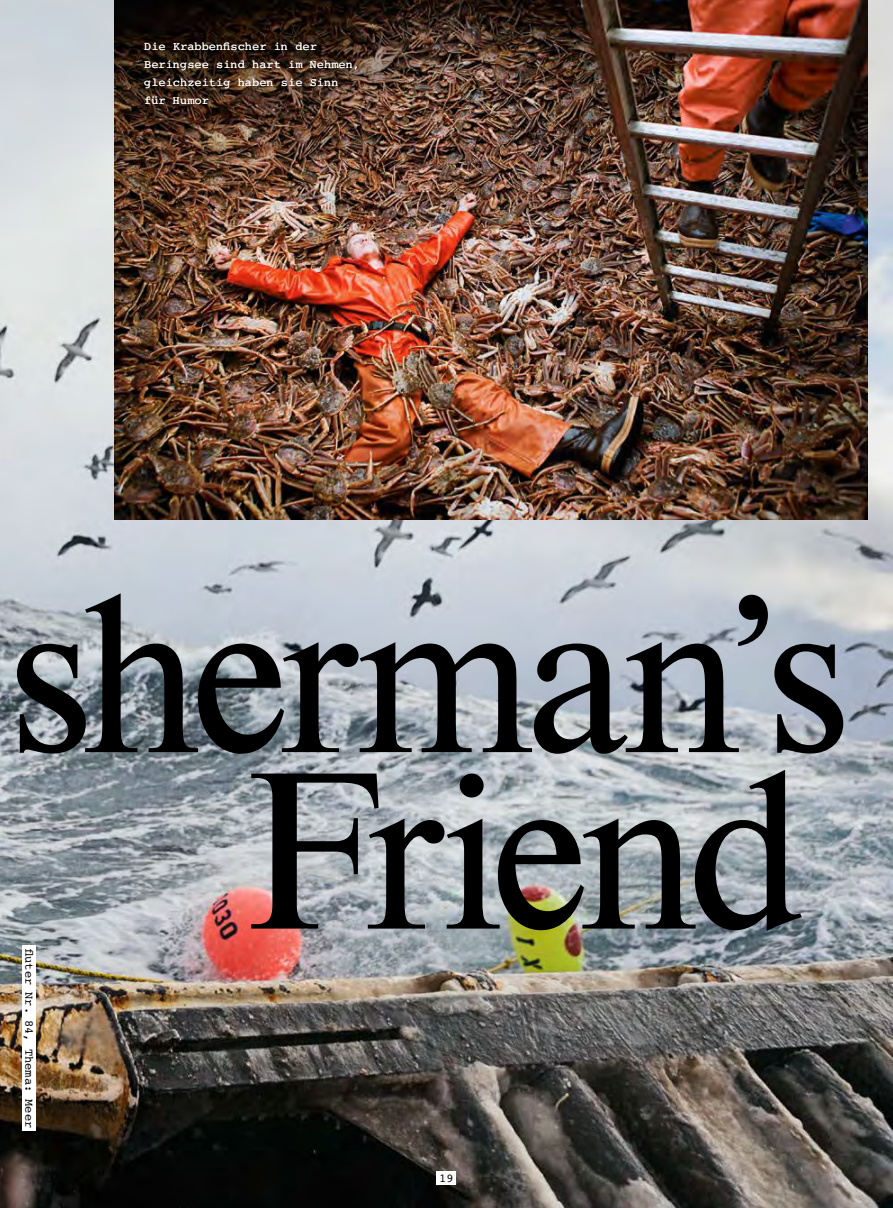
<style>
.page{position:relative;width:893px;height:1208px;background:#fff}
.page>*{position:absolute;margin:0;border:0;box-sizing:border-box;transform-origin:0 0}
.t1{font:232.35px "Nimbus Rom D";letter-spacing:-.05em;color:#000}
.t2{font:12px/18px "Courier LT";color:#fff}
.t3{font:12px "Courier";color:#000}
</style>
<div class="page">
<img style="left:0;top:0;width:893px;height:1208px">
<img style="left:115px;top:0;width:752px;height:519px">
<svg style="left:131px;top:30px;width:239px;height:88px;background:#392519"></svg>
<div style="left:22px;top:945px;width:13px;height:185px;background:#fff"></div>
<div style="left:437px;top:1171px;width:19px;height:14px;background:#fff"></div>
<p class="t2" style="left:144px;top:38px;width:218px">Die Krabbenfischer in der<br>Beringsee sind hart im Nehmen, gleichzeitig haben sie Sinn für Humor</p>
<h1 class="t1" style="left:7px;top:547px;width:846px">sherman’s</h1>
<p class="t3" style="left:39px;top:949px;width:180px;rotate:90deg">fluter Nr. 84, Thema: Meer</p>
<h1 class="t1" style="left:245px;top:724px;width:561px">Friend</h1>
<p class="t3" style="left:439px;top:1169px;width:16px">19</p>
</div>
